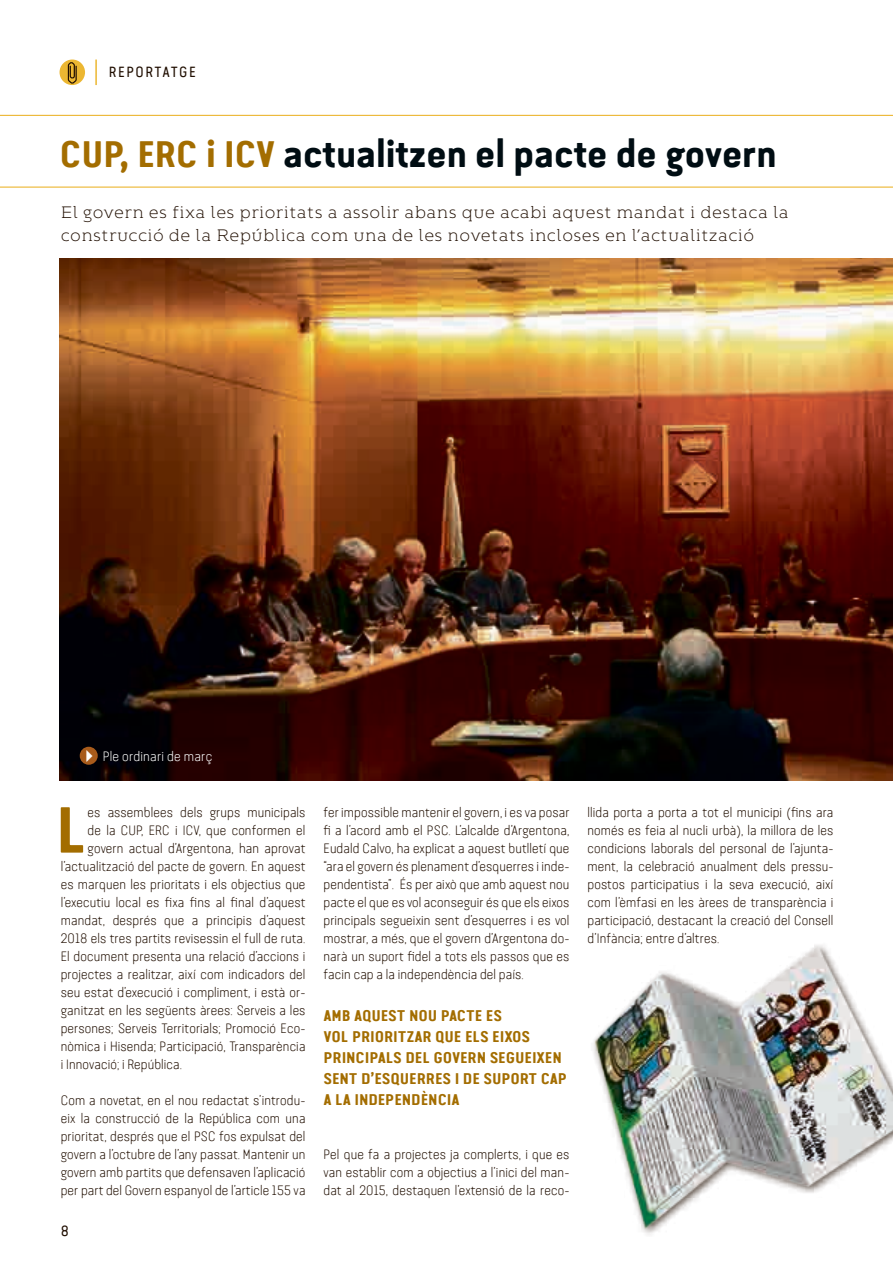
<style>
.page{position:relative;width:893px;height:1263px;background:#fff}
.page>*{position:absolute;margin:0;border:0;box-sizing:border-box;transform-origin:0 0}
.t1{font:700 65.25px "Van Condensed Pro";color:#a36d00}
.t2{font:700 37.5px "Van Condensed Pro";letter-spacing:-.02em;color:#000d13}
.t3{font:300 16.5px/22.5px "Kontrapunkt Bob";letter-spacing:.02em;color:#200e00}
.t4{font:700 15.75px/21px "Van Condensed Pro";letter-spacing:-.01em;color:#a36d00}
.t5{font:15px "Van Pro Regular 3";letter-spacing:.1em;color:#200e00}
.t6{font:300 13.5px/18px "Van Condensed Light Pro";letter-spacing:.01em;color:#200e00;text-align:justify}
.t7{font:300 13.5px "Van Condensed Light Pro";letter-spacing:.015em;color:#fff}
.s1{color:#a36d00}
</style>
<div class="page">
<div style="left:60px;top:60px;width:25px;height:25px;background:#ecb732;border-radius:50%"></div>
<hr style="left:95px;top:60px;width:2px;height:25px;background:#ecb732">
<svg style="left:68px;top:62px;width:9px;height:22px"></svg>
<hr style="left:0;top:187px;width:893px;height:1px;background:#ecb732">
<hr style="left:0;top:115px;width:893px;height:1px;background:#ecb732">
<img style="left:60px;top:259px;width:833px;height:521px">
<svg style="left:80px;top:747px;width:18px;height:18px"></svg>
<img style="left:593px;top:945px;width:300px;height:290px">
<svg style="left:87px;top:750px;width:6px;height:12px"></svg>
<p class="t5" style="left:109px;top:61px;width:88px">REPORTATGE</p>
<h2 class="t2" style="left:60px;top:124px;width:719px"><span class="s1">CUP, ERC i ICV</span> actualitzen el pacte de govern</h2>
<p class="t3" style="left:61px;top:202px;width:730px">El govern es fixa les prioritats a assolir abans que acabi aquest mandat i destaca la construcció de la República com una de les novetats incloses en l’actualització</p>
<p class="t7" style="left:103px;top:747px;width:111px">Ple ordinari de març</p>
<h1 class="t1" style="left:56px;top:778px;width:33px">L</h1>
<p class="t6" style="left:88px;top:802px;width:219px">es assemblees dels grups municipals</p>
<p class="t6" style="left:88px;top:820px;width:219px">de la CUP, ERC i ICV, que conformen el</p>
<p class="t6" style="left:88px;top:838px;width:219px">govern actual d’Argentona, han aprovat</p>
<p class="t6" style="left:61px;top:856px;width:246px">l’actualització del pacte de govern. En aquest</p>
<p class="t6" style="left:61px;top:874px;width:246px">es marquen les prioritats i els objectius que</p>
<p class="t6" style="left:61px;top:892px;width:246px">l’executiu local es fixa fins al final d’aquest</p>
<p class="t6" style="left:61px;top:910px;width:246px">mandat, després que a principis d’aquest</p>
<p class="t6" style="left:61px;top:928px;width:246px">2018 els tres partits revisessin el full de ruta.</p>
<p class="t6" style="left:61px;top:946px;width:246px">El document presenta una relació d’accions i</p>
<p class="t6" style="left:61px;top:964px;width:246px">projectes a realitzar, així com indicadors del</p>
<p class="t6" style="left:61px;top:982px;width:246px">seu estat d’execució i compliment, i està or-</p>
<p class="t6" style="left:61px;top:1000px;width:246px">ganitzat en les següents àrees: Serveis a les</p>
<p class="t6" style="left:61px;top:1018px;width:246px">persones; Serveis Territorials; Promoció Eco-</p>
<p class="t6" style="left:61px;top:1036px;width:246px">nòmica i Hisenda; Participació, Transparència</p>
<p class="t6" style="left:61px;top:1054px;width:123px">i Innovació; i República.</p>
<p class="t6" style="left:61px;top:1090px;width:246px">Com a novetat, en el nou redactat s’introdu&shy;eix la construcció de la República com una prioritat, després que el PSC fos expulsat del govern a l’octubre de l’any passat. Mantenir un govern amb partits que defensaven l’aplicació per part del Govern espanyol de l’article 155 va</p>
<p class="t5" style="left:61px;top:1220px;width:10px">8</p>
<p class="t6" style="left:323px;top:802px;width:247px">fer impossible mantenir el govern, i es va posar fi a l’acord amb el PSC. L’alcalde d’Argentona, Eudald Calvo, ha explicat a aquest butlletí que “ara el govern és plenament d’esquerres i inde&shy;pendentista”. És per això que amb aquest nou pacte el que es vol aconseguir és que els eixos principals segueixin sent d’esquerres i es vol mostrar, a més, que el govern d’Argentona do&shy;narà un suport fidel a tots els passos que es facin cap a la independència del país.</p>
<p class="t4" style="left:323px;top:1004px;width:245px">AMB AQUEST NOU PACTE ES<br>VOL PRIORITZAR QUE ELS EIXOS<br>PRINCIPALS DEL GOVERN SEGUEIXEN<br>SENT D’ESQUERRES I DE SUPORT CAP<br>A LA INDEPENDÈNCIA</p>
<p class="t6" style="left:323px;top:1144px;width:247px">Pel que fa a projectes ja complerts, i que es van establir com a objectius a l’inici del man&shy;dat al 2015, destaquen l’extensió de la reco-</p>
<p class="t6" style="left:587px;top:802px;width:247px">llida porta a porta a tot el municipi (fins ara només es feia al nucli urbà), la millora de les condicions laborals del personal de l’ajunta&shy;ment, la celebració anualment dels pressu&shy;postos participatius i la seva execució, així com l’èmfasi en les àrees de transparència i participació, destacant la creació del Consell d’Infància; entre d’altres.</p>
</div>
